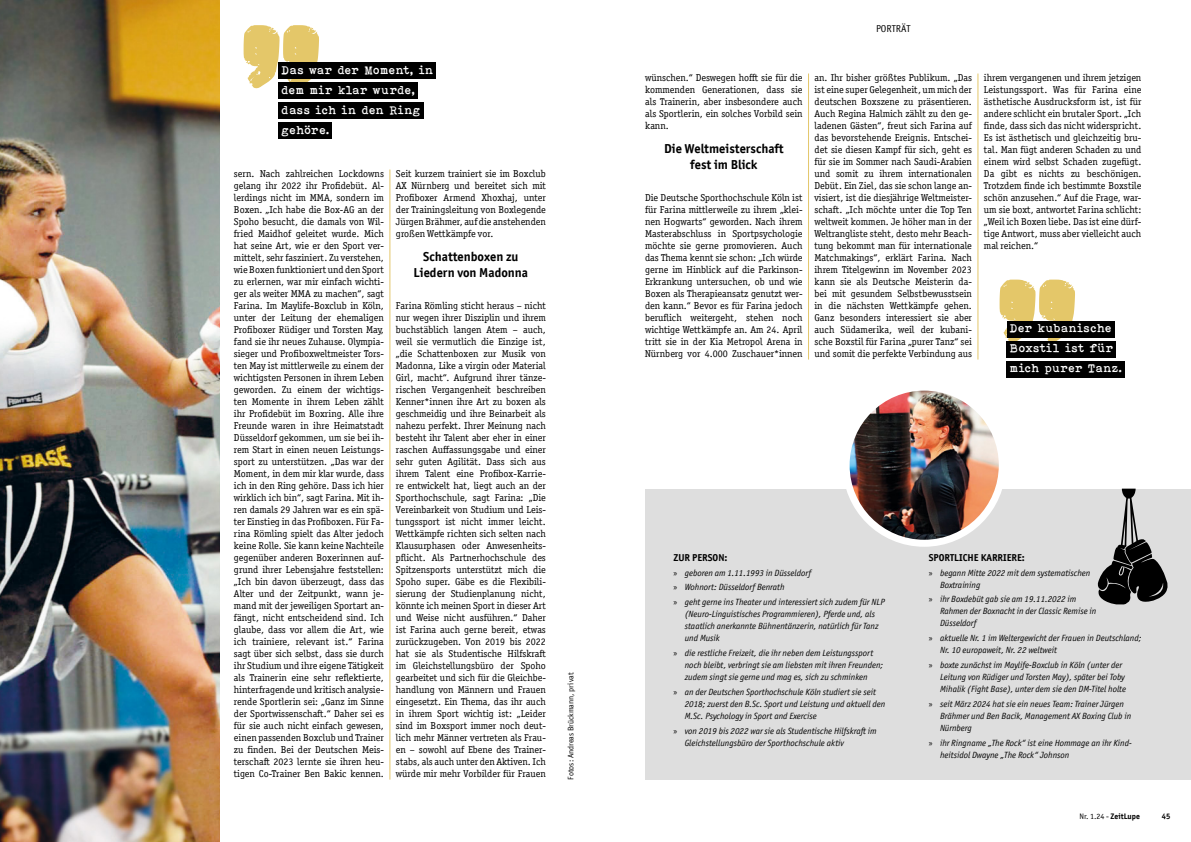
<style>
.page{position:relative;width:1191px;height:842px;background:#fff}
.page>*{position:absolute;margin:0;border:0;box-sizing:border-box;transform-origin:0 0}
.t1{font:700 13px/16px "Officina Sans ITC Pro";color:#000;text-align:center}
.t2{font:12px/20px "Bohemian Typewriter";color:#fff}
.t3{font:10px/12px "Officina Serif ITC Pro";color:#000;text-align:justify}
.t4{font:700 10px "Officina Sans ITC Pro";color:#000}
.t5{font:10px "Officina Sans ITC Pro";color:#000}
.t6{font:italic 9px/12px "Officina Sans ITC Pro";color:#000}
.t7{font:8px "Officina Sans ITC Pro";color:#000}
.t8{font:700 8px "Officina Sans ITC Pro";color:#000}
.s1{font-family:"Myriad Pro";font-style:normal}
.s2{font-weight:700}
</style>
<div class="page">
<div style="left:645px;top:489px;width:546px;height:291px;background:#dedede"></div>
<hr style="left:808px;top:74px;width:1px;height:286px;background:#e4c769">
<hr style="left:977px;top:74px;width:1px;height:286px;background:#e4c769">
<svg style="left:999px;top:280px;width:76px;height:61px"></svg>
<svg style="left:244px;top:25px;width:75px;height:64px"></svg>
<div style="left:1006px;top:321px;width:108px;height:17px;background:#000"></div>
<div style="left:1006px;top:341px;width:110px;height:17px;background:#000"></div>
<div style="left:1006px;top:361px;width:118px;height:17px;background:#000"></div>
<img style="left:846px;top:387px;width:156px;height:156px;border-radius:78px">
<div style="left:842px;top:384px;width:163px;height:163px;border:7px solid #fff;border-radius:50%"></div>
<hr style="left:390px;top:170px;width:1px;height:610px;background:#e4c769">
<img style="left:0;top:0;width:220px;height:842px">
<svg style="left:1097px;top:489px;width:71px;height:116px"></svg>
<div style="left:278px;top:62px;width:158px;height:17px;background:#000"></div>
<div style="left:278px;top:82px;width:140px;height:17px;background:#000"></div>
<div style="left:278px;top:102px;width:145px;height:17px;background:#000"></div>
<div style="left:278px;top:122px;width:54px;height:17px;background:#000"></div>
<p class="t2" style="left:281px;top:60px;width:154px">Das war der Moment, in dem mir klar wurde, dass ich in den Ring gehöre.</p>
<p class="t3" style="left:234px;top:167px;width:151px">sern. Nach zahlreichen Lockdowns gelang ihr 2022 ihr Profidebüt. Al&shy;lerdings nicht im MMA, sondern im Boxen. „Ich habe die Box-AG an der Spoho besucht, die damals von Wil&shy;fried Maidhof geleitet wurde. Mich hat seine Art, wie er den Sport ver&shy;mittelt, sehr fasziniert. Zu verstehen, wie Boxen funktioniert und den Sport zu erlernen, war mir einfach wichti&shy;ger als weiter MMA zu machen“, sagt Farina. Im Maylife-Boxclub in Köln, unter der Leitung der ehemaligen Profiboxer Rüdiger und Torsten May, fand sie ihr neues Zuhause. Olympia&shy;sieger und Profiboxweltmeister Tors&shy;ten May ist mittlerweile zu einem der wichtigsten Personen in ihrem Leben geworden. Zu einem der wichtigs&shy;ten Momente in ihrem Leben zählt ihr Profidebüt im Boxring. Alle ihre Freunde waren in ihre Heimatstadt Düsseldorf gekommen, um sie bei ih&shy;rem Start in einen neuen Leistungs&shy;sport zu unterstützen. „Das war der Moment, in dem mir klar wurde, dass ich in den Ring gehöre. Dass ich hier wirklich ich bin“, sagt Farina. Mit ih&shy;ren damals 29 Jahren war es ein spä&shy;ter Einstieg in das Profiboxen. Für Fa&shy;rina Römling spielt das Alter jedoch keine Rolle. Sie kann keine Nachteile gegenüber anderen Boxerinnen auf&shy;grund ihrer Lebensjahre feststellen: „Ich bin davon überzeugt, dass das Alter und der Zeitpunkt, wann je&shy;mand mit der jeweiligen Sportart an&shy;fängt, nicht entscheidend sind. Ich glaube, dass vor allem die Art, wie ich trainiere, relevant ist.“ Farina sagt über sich selbst, dass sie durch ihr Studium und ihre eigene Tätigkeit als Trainerin eine sehr reflektierte, hinterfragende und kritisch analysie&shy;rende Sportlerin sei: „Ganz im Sinne der Sportwissenschaft.“ Daher sei es für sie auch nicht einfach gewesen, einen passenden Boxclub und Trainer zu finden. Bei der Deutschen Meis&shy;terschaft 2023 lernte sie ihren heu&shy;tigen Co-Trainer Ben Bakic kennen.</p>
<p class="t3" style="left:396px;top:167px;width:151px">Seit kurzem trainiert sie im Boxclub AX Nürnberg und bereitet sich mit Profiboxer Armend Xhoxhaj, unter der Trainingsleitung von Boxlegende Jürgen Brähmer, auf die anstehenden großen Wettkämpfe vor.</p>
<h1 class="t1" style="left:413px;top:248px;width:116px">Schattenboxen zu<br>Liedern von Madonna</h1>
<p class="t3" style="left:396px;top:299px;width:151px">Farina Römling sticht heraus – nicht nur wegen ihrer Disziplin und ihrem buchstäblich langen Atem – auch, weil sie vermutlich die Einzige ist, „die Schattenboxen zur Musik von Madonna, Like a virgin oder Material Girl, macht“. Aufgrund ihrer tänze&shy;rischen Vergangenheit beschreiben Kenner*innen ihre Art zu boxen als geschmeidig und ihre Beinarbeit als nahezu perfekt. Ihrer Meinung nach besteht ihr Talent aber eher in einer raschen Auffassungsgabe und einer sehr guten Agilität. Dass sich aus ihrem Talent eine Profibox-Karrie&shy;re entwickelt hat, liegt auch an der Sporthochschule, sagt Farina: „Die Vereinbarkeit von Studium und Leis&shy;tungssport ist nicht immer leicht.<br>Wettkämpfe richten sich selten nach Klausurphasen oder Anwesenheits&shy;pflicht. Als Partnerhochschule des Spitzensports unterstützt mich die Spoho super. Gäbe es die Flexibili&shy;sierung der Studienplanung nicht, könnte ich meinen Sport in dieser Art und Weise nicht ausführen.“ Daher ist Farina auch gerne bereit, etwas zurückzugeben. Von 2019 bis 2022 hat sie als Studentische Hilfskraft im Gleichstellungsbüro der Spoho gearbeitet und sich für die Gleichbe&shy;handlung von Männern und Frauen eingesetzt. Ein Thema, das ihr auch in ihrem Sport wichtig ist: „Leider sind im Boxsport immer noch deut&shy;lich mehr Männer vertreten als Frau&shy;en – sowohl auf Ebene des Trainer&shy;stabs, als auch unter den Aktiven. Ich würde mir mehr Vorbilder für Frauen</p>
<p class="t7" style="left:566px;top:780px;width:109px;rotate:-90deg">Fotos: Andreas Brückmann, privat</p>
<p class="t5" style="left:876px;top:23px;width:36px">PORTRÄT</p>
<p class="t3" style="left:645px;top:71px;width:159px">wünschen.“ Deswegen hofft sie für die kommenden Generationen, dass sie als Trainerin, aber insbesondere auch als Sportlerin, ein solches Vorbild sein kann.</p>
<h1 class="t1" style="left:664px;top:140px;width:121px">Die Weltmeisterschaft fest im Blick</h1>
<p class="t3" style="left:645px;top:191px;width:159px">Die Deutsche Sporthochschule Köln ist für Farina mittlerweile zu ihrem „klei&shy;nen Hogwarts“ geworden. Nach ihrem Masterabschluss in Sportpsychologie möchte sie gerne promovieren. Auch das Thema kennt sie schon: „Ich würde gerne im Hinblick auf die Parkinson-Erkrankung untersuchen, ob und wie Boxen als Therapieansatz genutzt wer&shy;den kann.“ Bevor es für Farina jedoch beruflich weitergeht, stehen noch wichtige Wettkämpfe an. Am 24. April tritt sie in der Kia Metropol Arena in Nürnberg vor 4.000 Zuschauer*innen</p>
<p class="t3" style="left:814px;top:71px;width:159px">an. Ihr bisher größtes Publikum. „Das ist eine super Gelegenheit, um mich der deutschen Boxszene zu präsentieren.<br>Auch Regina Halmich zählt zu den ge&shy;ladenen Gästen“, freut sich Farina auf das bevorstehende Ereignis. Entschei&shy;det sie diesen Kampf für sich, geht es für sie im Sommer nach Saudi-Arabien und somit zu ihrem internationalen Debüt. Ein Ziel, das sie schon lange an&shy;visiert, ist die diesjährige Weltmeister&shy;schaft. „Ich möchte unter die Top Ten weltweit kommen. Je höher man in der Weltrangliste steht, desto mehr Beach&shy;tung bekommt man für internationale Matchmakings“, erklärt Farina. Nach ihrem Titelgewinn im November 2023 kann sie als Deutsche Meisterin da&shy;bei mit gesundem Selbstbewusstsein in die nächsten Wettkämpfe gehen.<br>Ganz besonders interessiert sie aber auch Südamerika, weil der kubani&shy;sche Boxstil für Farina „purer Tanz“ sei und somit die perfekte Verbindung aus</p>
<p class="t3" style="left:984px;top:71px;width:159px">ihrem vergangenen und ihrem jetzigen Leistungssport. Was für Farina eine ästhetische Ausdrucksform ist, ist für andere schlicht ein brutaler Sport. „Ich finde, dass sich das nicht widerspricht.<br>Es ist ästhetisch und gleichzeitig bru&shy;tal. Man fügt anderen Schaden zu und einem wird selbst Schaden zugefügt.<br>Da gibt es nichts zu beschönigen.<br>Trotzdem finde ich bestimmte Boxstile schön anzusehen.“ Auf die Frage, war&shy;um sie boxt, antwortet Farina schlicht: „Weil ich Boxen liebe. Das ist eine dürf&shy;tige Antwort, muss aber vielleicht auch mal reichen.“</p>
<p class="t2" style="left:1009px;top:318px;width:114px">Der kubanische<br>Boxstil ist für mich purer Tanz.</p>
<p class="t4" style="left:673px;top:551px;width:55px">ZUR PERSON:</p>
<p class="t6" style="left:673px;top:565px;width:213px;line-height:14.8px"><span class="s1">»</span> geboren am 1.11.1993 in Düsseldorf<br><span class="s1">»</span> Wohnort: Düsseldorf Benrath<br><span class="s1">»</span> geht gerne ins Theater und interessiert sich zudem für NLP</p>
<p class="t6" style="left:685px;top:608px;width:195px">(Neuro-Linguistisches Programmieren), Pferde und, als staatlich anerkannte Bühnentänzerin, natürlich für Tanz und Musik</p>
<p class="t6" style="left:685px;top:647px;width:200px;text-indent:-11px"><span class="s1">»</span> die restliche Freizeit, die ihr neben dem Leistungssport noch bleibt, verbringt sie am liebsten mit ihren Freunden; zudem singt sie gerne und mag es, sich zu schminken</p>
<p class="t6" style="left:685px;top:686px;width:202px;text-indent:-11px"><span class="s1">»</span> an der Deutschen Sporthochschule Köln studiert sie seit<br>2018; zuerst den B.Sc. Sport und Leistung und aktuell den<br>M.Sc. Psychology in Sport and Exercise</p>
<p class="t6" style="left:685px;top:725px;width:193px;text-indent:-11px"><span class="s1">»</span> von 2019 bis 2022 war sie als Studentische Hilfskraft im<br>Gleichstellungsbüro der Sporthochschule aktiv</p>
<p class="t4" style="left:928px;top:551px;width:98px">SPORTLICHE KARRIERE:</p>
<p class="t6" style="left:940px;top:567px;width:152px;text-indent:-11px"><span class="s1">»</span> begann Mitte 2022 mit dem systematischen<br>Boxtraining</p>
<p class="t6" style="left:940px;top:593px;width:158px;text-indent:-11px"><span class="s1">»</span> ihr Boxdebüt gab sie am 19.11.2022 im<br>Rahmen der Boxnacht in der Classic Remise in<br>Düsseldorf</p>
<p class="t6" style="left:940px;top:632px;width:203px;text-indent:-11px"><span class="s1">»</span> aktuelle Nr. 1 im Weltergewicht der Frauen in Deutschland;<br>Nr. 10 europaweit, Nr. 22 weltweit</p>
<p class="t6" style="left:940px;top:659px;width:187px;text-indent:-11px"><span class="s1">»</span> boxte zunächst im Maylife-Boxclub in Köln (unter der<br>Leitung von Rüdiger und Torsten May), später bei Toby<br>Mihalik (Fight Base), unter dem sie den DM-Titel holte</p>
<p class="t6" style="left:940px;top:698px;width:193px;text-indent:-11px"><span class="s1">»</span> seit März 2024 hat sie ein neues Team: Trainer Jürgen<br>Brähmer und Ben Bacik, Management AX Boxing Club in<br>Nürnberg</p>
<p class="t6" style="left:940px;top:737px;width:193px;text-indent:-11px"><span class="s1">»</span> ihr Ringname „The Rock“ ist eine Hommage an ihr Kind&shy;heitsidol Dwayne „The Rock“ Johnson</p>
<p class="t7" style="left:1079px;top:812px;width:62px">Nr. 1.24 - <span class="s2">ZeitLupe</span></p>
<p class="t8" style="left:1161px;top:812px;width:10px">45</p>
</div>
